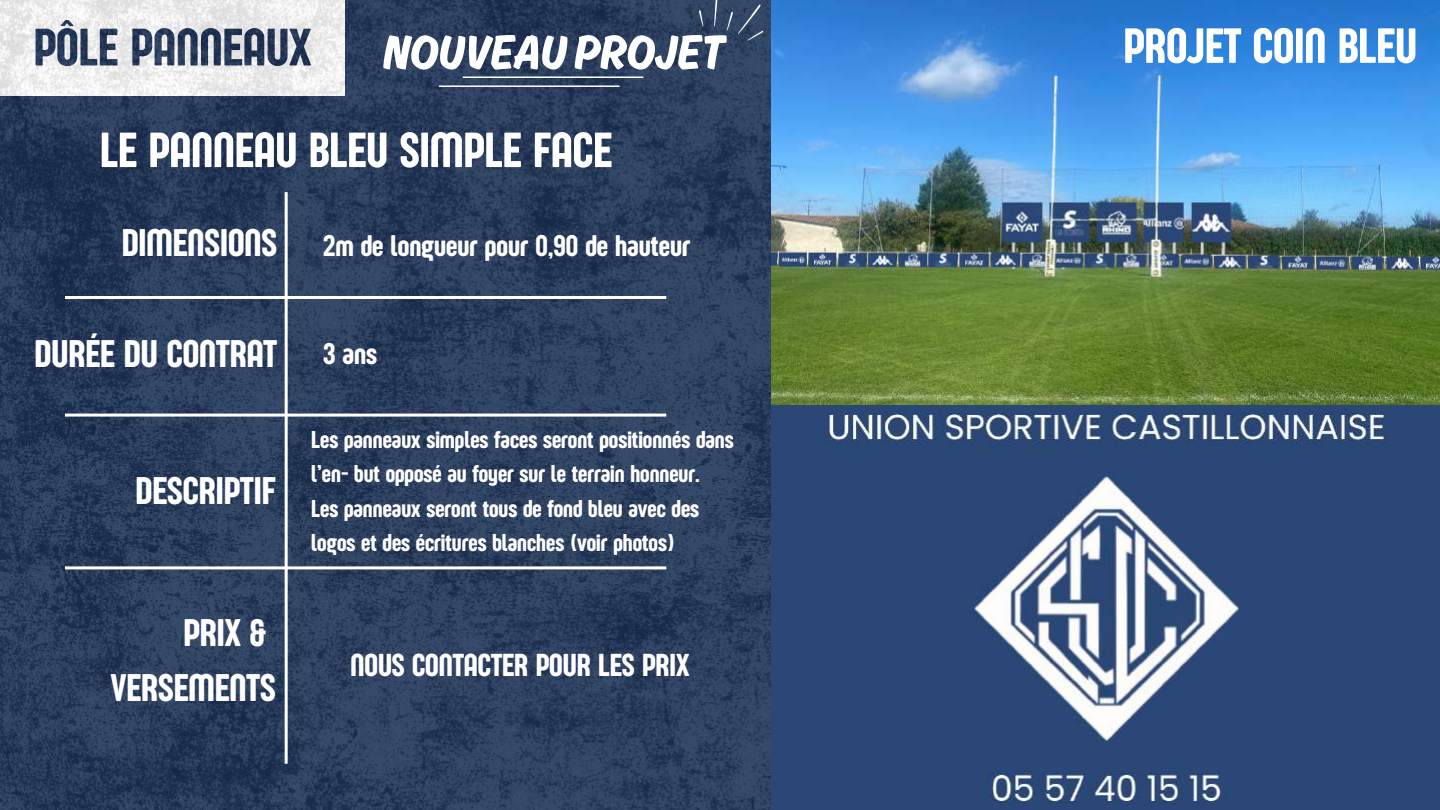
<style>
.page{position:relative;width:1440px;height:810px;background:#fff}
.page>*{position:absolute;margin:0;border:0;box-sizing:border-box;transform-origin:0 0}
.t1{font:54.5px "Sugo Pro Display";color:#152c51}
.t2{font:51px "Sugo Pro Display";color:#fff}
.t3{font:51px "Ahkio";color:#fff}
.t4{font:39.8px/55.5px "Sugo Pro Display";color:#fff;text-align:right}
.t5{font:32.8px "Sugo Pro Display";color:#fff}
.t6{font:30.8px "Sugo Pro Display";color:#fff}
.t7{font:25.2px/34.5px "Sugo Pro Display";color:#fff}
</style>
<div class="page">
<img style="left:0;top:0;width:771px;height:810px">
<img style="left:771px;top:0;width:669px;height:810px">
<hr style="left:65px;top:414px;width:601px;height:3px;background:#fff">
<hr style="left:65px;top:566px;width:601px;height:3px;background:#fff">
<hr style="left:65px;top:296px;width:601px;height:3px;background:#fff">
<hr style="left:285px;top:192px;width:3px;height:572px;background:#fff">
<svg style="left:694px;top:0;width:77px;height:44px;background:#394c6a"></svg>
<hr style="left:463px;top:76px;width:180px;height:2px;background:#fff">
<hr style="left:439px;top:85px;width:181px;height:2px;background:#fff">
<h1 class="t1" style="left:34px;top:16px;width:279px">PÔLE PANNEAUX</h1>
<h2 class="t3" style="left:383px;top:22px;width:343px">NOUVEAU PROJET</h2>
<h2 class="t2" style="left:100px;top:121px;width:514px">LE PANNEAU BLEU SIMPLE FACE</h2>
<h3 class="t4" style="left:122px;top:215px;width:157px">DIMENSIONS</h3>
<h3 class="t4" style="left:35px;top:326px;width:244px">DURÉE DU CONTRAT</h3>
<h3 class="t4" style="left:136px;top:463px;width:141px">DESCRIPTIF</h3>
<h3 class="t4" style="left:111px;top:604px;width:166px">PRIX &amp;<br>VERSEMENTS</h3>
<p class="t6" style="left:323px;top:227px;width:369px">2m de longueur pour 0,90 de hauteur</p>
<p class="t6" style="left:323px;top:336px;width:56px">3 ans</p>
<p class="t7" style="left:311px;top:422px;width:424px">Les panneaux simples faces seront positionnés dans l’en- but opposé au foyer sur le terrain honneur.<br>Les panneaux seront tous de fond bleu avec des logos et des écritures blanches (voir photos)</p>
<h3 class="t5" style="left:350px;top:646px;width:340px">NOUS CONTACTER POUR LES PRIX</h3>
<h2 class="t2" style="left:1123px;top:16px;width:295px">PROJET COIN BLEU</h2>
</div>
